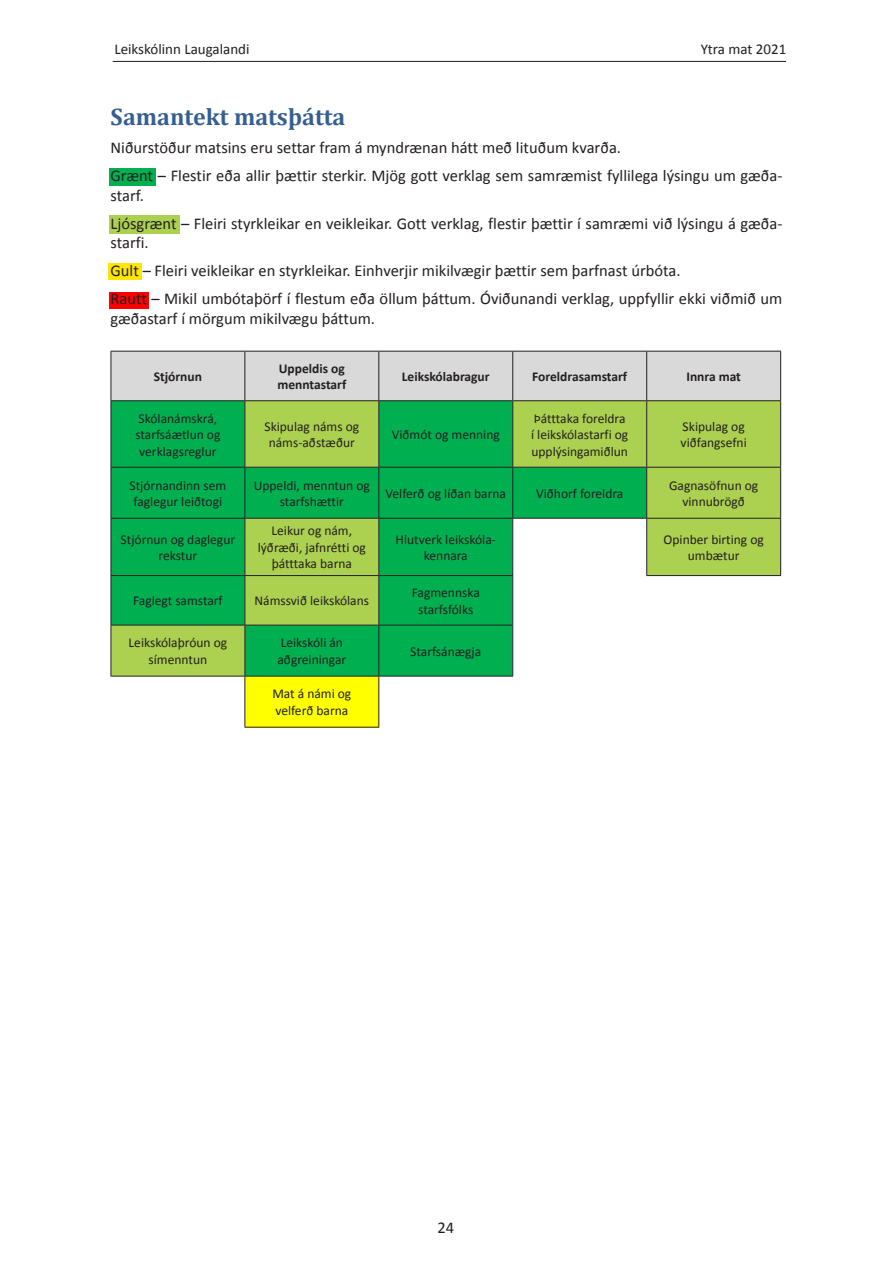
<style>
.page{position:relative;width:893px;height:1263px;background:#fff}
.page>*{position:absolute;margin:0;border:0;box-sizing:border-box;transform-origin:0 0}
.t1{font:700 24px "Cambria";color:#365f91}
.t2{font:16.5px/28px "Calibri";color:#231f20}
.t3{font:15px "Calibri";color:#231f20}
.t4{font:13.5px/16.5px "Calibri";color:#231f20;text-align:center}
.t5{font:700 13.5px/16.5px "Calibri";color:#231f20}
</style>
<div class="page">
<hr style="left:113px;top:61px;width:673px;height:1px;background:#231f20">
<div style="left:109px;top:292px;width:39px;height:16px;background:#f00"></div>
<div style="left:108px;top:264px;width:34px;height:16px;background:#ffe600"></div>
<div style="left:109px;top:215px;width:70px;height:18px;background:#acd050"></div>
<div style="left:109px;top:168px;width:47px;height:18px;background:#00b050"></div>
<svg style="left:112px;top:352px;width:668px;height:166px;background:#73c477"></svg>
<svg style="left:112px;top:519px;width:669px;height:208px"></svg>
<div style="left:245px;top:676px;width:134px;height:51px;background:#ff0"></div>
<hr style="left:111px;top:400px;width:134px;height:1px;background:#231f20">
<hr style="left:111px;top:401px;width:1px;height:66px;background:#231f20">
<hr style="left:244px;top:401px;width:1px;height:66px;background:#231f20">
<hr style="left:111px;top:467px;width:134px;height:1px;background:#231f20">
<hr style="left:111px;top:468px;width:1px;height:50px;background:#231f20">
<hr style="left:244px;top:468px;width:1px;height:50px;background:#231f20">
<hr style="left:111px;top:351px;width:134px;height:1px;background:#231f20">
<hr style="left:245px;top:351px;width:134px;height:1px;background:#231f20">
<hr style="left:379px;top:351px;width:134px;height:1px;background:#231f20">
<hr style="left:513px;top:351px;width:134px;height:1px;background:#231f20">
<hr style="left:647px;top:351px;width:134px;height:1px;background:#231f20">
<hr style="left:245px;top:400px;width:134px;height:1px;background:#231f20">
<hr style="left:647px;top:400px;width:134px;height:1px;background:#231f20">
<hr style="left:780px;top:351px;width:1px;height:49px;background:#231f20">
<hr style="left:111px;top:518px;width:134px;height:1px;background:#231f20">
<hr style="left:111px;top:519px;width:1px;height:56px;background:#231f20">
<hr style="left:244px;top:519px;width:1px;height:56px;background:#231f20">
<hr style="left:111px;top:575px;width:134px;height:1px;background:#231f20">
<hr style="left:111px;top:576px;width:1px;height:49px;background:#231f20">
<hr style="left:111px;top:625px;width:134px;height:1px;background:#231f20">
<hr style="left:111px;top:351px;width:1px;height:49px;background:#231f20">
<hr style="left:244px;top:351px;width:1px;height:49px;background:#231f20">
<hr style="left:378px;top:351px;width:1px;height:49px;background:#231f20">
<hr style="left:512px;top:351px;width:1px;height:49px;background:#231f20">
<hr style="left:646px;top:351px;width:1px;height:49px;background:#231f20">
<hr style="left:379px;top:575px;width:134px;height:1px;background:#231f20">
<hr style="left:512px;top:576px;width:1px;height:49px;background:#231f20">
<hr style="left:379px;top:625px;width:134px;height:1px;background:#231f20">
<hr style="left:379px;top:400px;width:134px;height:1px;background:#231f20">
<hr style="left:378px;top:401px;width:1px;height:66px;background:#231f20">
<hr style="left:379px;top:467px;width:134px;height:1px;background:#231f20">
<hr style="left:378px;top:468px;width:1px;height:50px;background:#231f20">
<hr style="left:379px;top:518px;width:134px;height:1px;background:#231f20">
<hr style="left:512px;top:468px;width:1px;height:50px;background:#231f20">
<hr style="left:646px;top:468px;width:1px;height:50px;background:#231f20">
<hr style="left:513px;top:518px;width:134px;height:1px;background:#231f20">
<hr style="left:244px;top:576px;width:1px;height:49px;background:#231f20">
<hr style="left:245px;top:575px;width:134px;height:1px;background:#231f20">
<hr style="left:378px;top:576px;width:1px;height:49px;background:#231f20">
<hr style="left:245px;top:625px;width:134px;height:1px;background:#231f20">
<hr style="left:244px;top:625px;width:1px;height:51px;background:#231f20">
<hr style="left:378px;top:625px;width:1px;height:51px;background:#231f20">
<hr style="left:245px;top:676px;width:134px;height:1px;background:#231f20">
<hr style="left:244px;top:676px;width:1px;height:51px;background:#231f20">
<hr style="left:378px;top:676px;width:1px;height:51px;background:#231f20">
<hr style="left:244px;top:727px;width:135px;height:1px;background:#231f20">
<hr style="left:513px;top:400px;width:134px;height:1px;background:#231f20">
<hr style="left:512px;top:401px;width:1px;height:66px;background:#231f20">
<hr style="left:646px;top:401px;width:1px;height:66px;background:#231f20">
<hr style="left:780px;top:401px;width:1px;height:66px;background:#231f20">
<hr style="left:245px;top:467px;width:134px;height:1px;background:#231f20">
<hr style="left:513px;top:467px;width:134px;height:1px;background:#231f20">
<hr style="left:647px;top:467px;width:134px;height:1px;background:#231f20">
<hr style="left:780px;top:468px;width:1px;height:50px;background:#231f20">
<hr style="left:245px;top:518px;width:134px;height:1px;background:#231f20">
<hr style="left:378px;top:519px;width:1px;height:56px;background:#231f20">
<hr style="left:512px;top:519px;width:1px;height:56px;background:#231f20">
<hr style="left:647px;top:518px;width:134px;height:1px;background:#231f20">
<hr style="left:646px;top:519px;width:1px;height:56px;background:#231f20">
<hr style="left:780px;top:519px;width:1px;height:56px;background:#231f20">
<hr style="left:646px;top:575px;width:135px;height:1px;background:#231f20">
<hr style="left:111px;top:625px;width:1px;height:51px;background:#231f20">
<hr style="left:512px;top:625px;width:1px;height:51px;background:#231f20">
<hr style="left:111px;top:676px;width:134px;height:1px;background:#231f20">
<hr style="left:379px;top:676px;width:134px;height:1px;background:#231f20">
<p class="t3" style="left:114px;top:38px;width:137px">Leikskólinn Laugalandi</p>
<p class="t3" style="left:701px;top:38px;width:87px">Ytra mat 2021</p>
<h1 class="t1" style="left:111px;top:100px;width:236px">Samantekt matsþátta</h1>
<p class="t2" style="left:111px;top:133px;width:673px">Niðurstöður matsins eru settar fram á myndrænan hátt með lituðum kvarða.<br>Grænt – Flestir eða allir þættir sterkir. Mjög gott verklag sem samræmist fyllilega lýsingu um gæða-</p>
<p class="t2" style="left:111px;top:181px;width:673px">starf.<br>Ljósgrænt – Fleiri styrkleikar en veikleikar. Gott verklag, flestir þættir í samræmi við lýsingu á gæða-</p>
<p class="t2" style="left:111px;top:228px;width:673px">starfi.<br>Gult – Fleiri veikleikar en styrkleikar. Einhverjir mikilvægir þættir sem þarfnast úrbóta.<br>Rautt – Mikil umbótaþörf í flestum eða öllum þáttum. Óviðunandi verklag, uppfyllir ekki viðmið um</p>
<p class="t2" style="left:111px;top:304px;width:266px">gæðastarf í mörgum mikilvægu þáttum.</p>
<p class="t5" style="left:154px;top:368px;width:50px">Stjórnun</p>
<p class="t5" style="left:277px;top:360px;width:70px">Uppeldis og menntastarf</p>
<p class="t5" style="left:402px;top:368px;width:89px">Leikskólabragur</p>
<p class="t5" style="left:532px;top:368px;width:97px">Foreldrasamstarf</p>
<p class="t5" style="left:686px;top:368px;width:56px">Innra mat</p>
<p class="t4" style="left:135px;top:409px;width:87px;text-align:left">Skólanámskrá, starfsáætlun og verklagsreglur</p>
<p class="t4" style="left:264px;top:418px;width:96px">Skipulag náms og náms-aðstæður</p>
<p class="t4" style="left:392px;top:426px;width:110px">Viðmót og menning</p>
<p class="t4" style="left:531px;top:409px;width:99px;text-align:left">Þátttaka foreldra í leikskólastarfi og upplýsingamiðlun</p>
<p class="t4" style="left:681px;top:418px;width:68px;text-align:left">Skipulag og viðfangsefni</p>
<p class="t4" style="left:130px;top:476px;width:98px;text-align:left">Stjórnandinn sem faglegur leiðtogi</p>
<p class="t4" style="left:254px;top:476px;width:118px">Uppeldi, menntun og starfshættir</p>
<p class="t4" style="left:386px;top:485px;width:122px">Velferð og líðan barna</p>
<p class="t4" style="left:536px;top:485px;width:89px">Viðhorf foreldra</p>
<p class="t4" style="left:669px;top:476px;width:91px">Gagnasöfnun og vinnubrögð</p>
<p class="t4" style="left:121px;top:531px;width:116px">Stjórnun og daglegur rekstur</p>
<p class="t4" style="left:258px;top:522px;width:110px">Leikur og nám, lýðræði, jafnrétti og þátttaka barna</p>
<p class="t4" style="left:396px;top:531px;width:102px">Hlutverk leikskóla&shy;kennara</p>
<p class="t4" style="left:664px;top:531px;width:102px">Opinber birting og umbætur</p>
<p class="t4" style="left:133px;top:592px;width:91px">Faglegt samstarf</p>
<p class="t4" style="left:255px;top:592px;width:116px">Námssvið leikskólans</p>
<p class="t4" style="left:412px;top:584px;width:70px">Fagmennska starfsfólks</p>
<p class="t4" style="left:129px;top:634px;width:100px">Leikskólaþróun og símenntun</p>
<p class="t4" style="left:277px;top:634px;width:70px;text-align:left">Leikskóli án aðgreiningar</p>
<p class="t4" style="left:410px;top:642px;width:72px">Starfsánægja</p>
<p class="t4" style="left:272px;top:685px;width:80px;text-align:left">Mat á námi og velferð barna</p>
<p class="t2" style="left:437px;top:1212px;width:18px">24</p>
</div>
